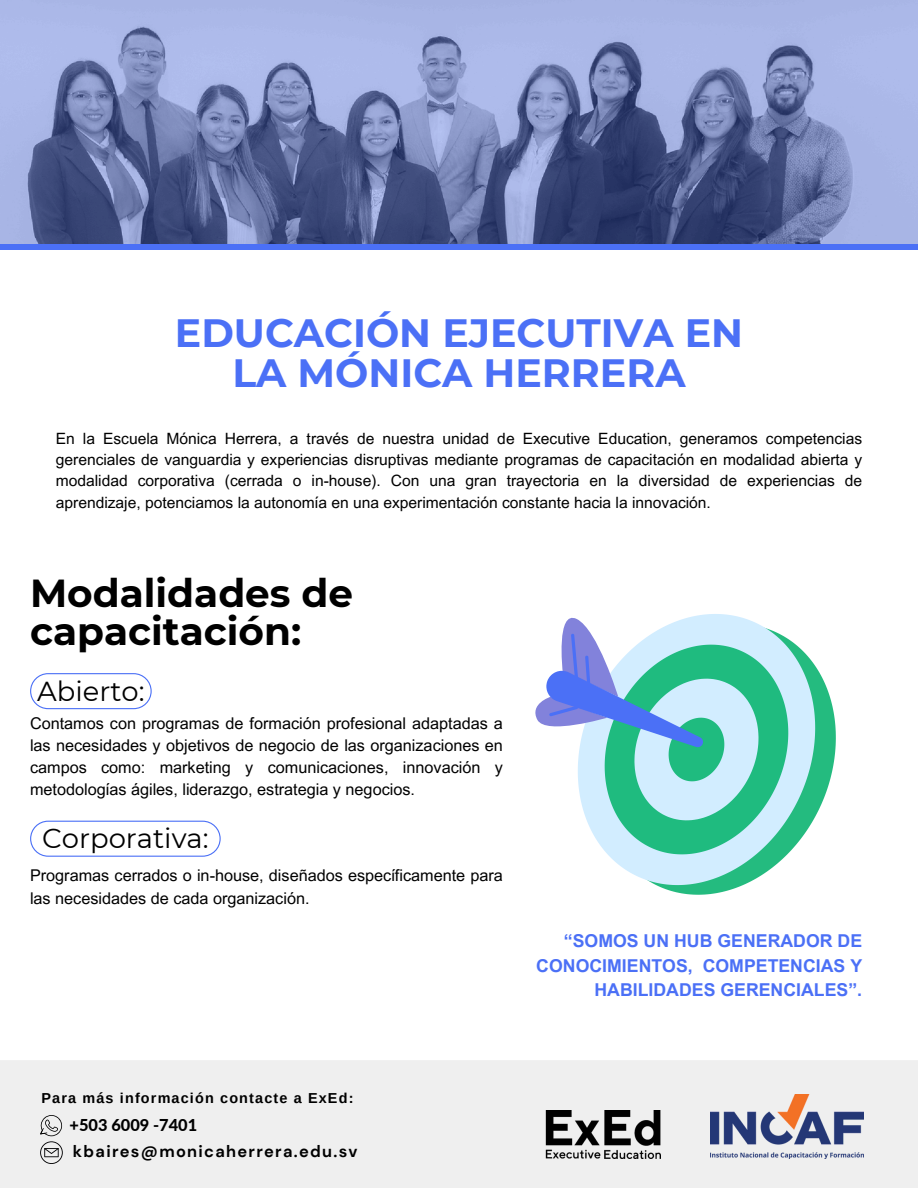
<style>
.page{position:relative;width:918px;height:1188px;background:#fff}
.page>*{position:absolute;margin:0;border:0;box-sizing:border-box;transform-origin:0 0}
.t1{font:700 39.45px/39.3px "Montserrat";color:#4b70f6;text-align:center}
.t2{font:700 39px/37.8px "Montserrat";color:#000}
.t3{font:27.45px "Montserrat";color:#000}
.t4{font:700 17.7px/24.8px "Arial MT Pro";color:#4b70f6;text-align:right}
.t5{font:700 16.35px "DM Sans";letter-spacing:.08em;color:#000}
.t6{font:800 16.35px "Lato";color:#000}
.t7{font:16.2px/22.2px "Arial MT Pro";color:#000;text-align:justify}
.t8{font:15.6px/21.3px "Arial MT Pro";color:#000;text-align:justify}
.t9{font:700 14.4px "Arimo";letter-spacing:.08em;color:#000}
</style>
<div class="page">
<svg style="left:0;top:0;width:918px;height:244px"></svg>
<div style="left:0;top:244px;width:918px;height:5px;background:#4b70f6"></div>
<svg style="left:656px;top:677px;width:180px;height:218px"></svg>
<svg style="left:597px;top:634px;width:225px;height:251px"></svg>
<svg style="left:535px;top:614px;width:246px;height:227px"></svg>
<svg style="left:30px;top:673px;width:122px;height:36px"></svg>
<svg style="left:30px;top:821px;width:191px;height:36px"></svg>
<div style="left:0;top:1060px;width:918px;height:128px;background:#efefef"></div>
<svg style="left:40px;top:1115px;width:23px;height:49px"></svg>
<img style="left:527px;top:1110px;width:133px;height:49px">
<img style="left:710px;top:1095px;width:153px;height:64px">
<p class="t1" style="left:175px;top:314px;width:570px">EDUCACIÓN EJECUTIVA EN<br>LA MÓNICA HERRERA</p>
<p class="t8" style="left:56px;top:429px;width:808px">En la Escuela Mónica Herrera, a través de nuestra unidad de Executive Education, generamos competencias gerenciales de vanguardia y experiencias disruptivas mediante programas de capacitación en modalidad abierta y modalidad corporativa (cerrada o in-house). Con una gran trayectoria en la diversidad de experiencias de aprendizaje, potenciamos la autonomía en una experimentación constante hacia la innovación.</p>
<p class="t2" style="left:30px;top:574px;width:325px">Modalidades de capacitación:</p>
<h6 class="t3" style="left:37px;top:674px;width:109px">Abierto:</h6>
<h2 class="t7" style="left:30px;top:714px;width:474px">Contamos con programas de formación profesional adaptadas a las necesidades y objetivos de negocio de las organizaciones en campos como: marketing y comunicaciones, innovación y metodologías ágiles, liderazgo, estrategia y negocios.</h2>
<h3 class="t3" style="left:42px;top:822px;width:168px">Corporativa:</h3>
<h3 class="t7" style="left:30px;top:867px;width:474px">Programas cerrados o in-house, diseñados específicamente para las necesidades de cada organización.</h3>
<h6 class="t4" style="left:536px;top:930px;width:327px">“SOMOS UN HUB GENERADOR DE<br>CONOCIMIENTOS, COMPETENCIAS Y<br>HABILIDADES GERENCIALES”.</h6>
<p class="t9" style="left:42px;top:1090px;width:313px">Para más información contacte a ExEd:</p>
<p class="t6" style="left:70px;top:1115px;width:129px">+503 6009 -7401</p>
<h5 class="t5" style="left:73px;top:1141px;width:286px">kbaires@monicaherrera.edu.sv</h5>
</div>
